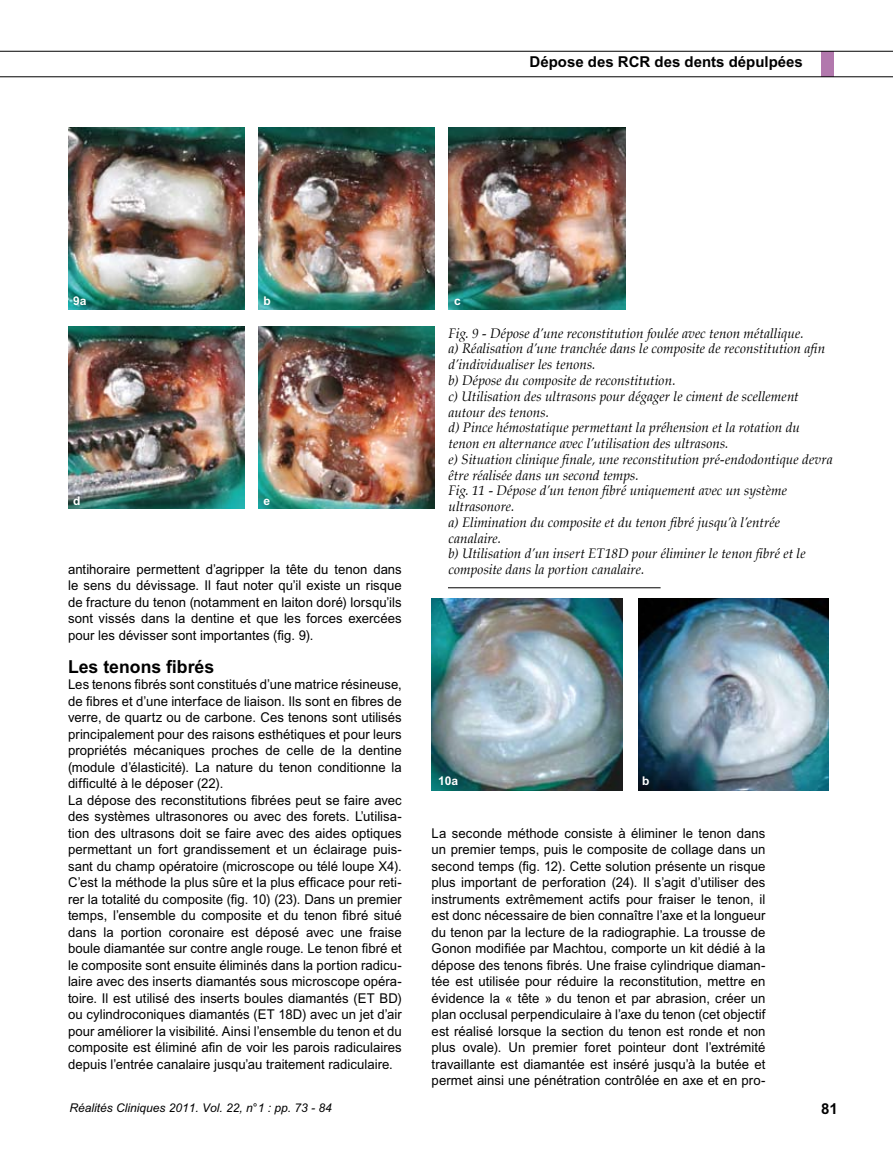
<style>
.page{position:relative;width:893px;height:1149px;background:#fff}
.page>*{position:absolute;margin:0;border:0;box-sizing:border-box;transform-origin:0 0}
.t1{font:700 18px "M Arial";color:#000}
.t2{font:700 15px "M Arial";color:#000}
.t3{font:13.5px/16.5px "M Arial";letter-spacing:.005em;color:#000;text-align:justify}
.t4{font:italic 13.5px/15.8px "Palatino";letter-spacing:.005em;color:#000}
.t5{font:italic 12px "M Arial";color:#000}
.t6{font:700 12px "M Arial";color:#fff}
</style>
<div class="page">
<div style="left:821px;top:51px;width:12px;height:26px;background:#b278ad"></div>
<hr style="left:0;top:51px;width:893px;height:1px;background:#000">
<hr style="left:0;top:76px;width:893px;height:1px;background:#000">
<img style="left:68px;top:128px;width:177px;height:181px">
<img style="left:68px;top:326px;width:177px;height:182px">
<img style="left:258px;top:128px;width:177px;height:181px">
<img style="left:258px;top:326px;width:176px;height:182px">
<img style="left:448px;top:128px;width:177px;height:181px">
<hr style="left:448px;top:587px;width:213px;height:1px;background:#000">
<img style="left:432px;top:598px;width:190px;height:192px">
<img style="left:638px;top:598px;width:191px;height:192px">
<p class="t2" style="left:529px;top:53px;width:275px">Dépose des RCR des dents dépulpées</p>
<p class="t6" style="left:73px;top:294px;width:15px">9a</p>
<p class="t6" style="left:264px;top:294px;width:9px">b</p>
<p class="t6" style="left:454px;top:294px;width:8px">c</p>
<p class="t6" style="left:73px;top:493px;width:9px">d</p>
<p class="t6" style="left:264px;top:493px;width:8px">e</p>
<p class="t3" style="left:68px;top:560px;width:335px">antihoraire permettent d’agripper la tête du tenon dans le sens du dévissage. Il faut noter qu’il existe un risque de fracture du tenon (notamment en laiton doré) lorsqu’ils sont vissés dans la dentine et que les forces exercées pour les dévisser sont importantes (fig. 9).</p>
<h1 class="t1" style="left:68px;top:655px;width:148px">Les tenons fibrés</h1>
<p class="t3" style="left:68px;top:675px;width:335px;text-align:left">Les tenons fibrés sont constitués d’une matrice résineuse, de fibres et d’une interface de liaison. Ils sont en fibres de verre, de quartz ou de carbone. Ces tenons sont utilisés principalement pour des raisons esthétiques et pour leurs propriétés mécaniques proches de celle de la dentine (module d’élasticité). La nature du tenon conditionne la difficulté à le déposer (22).<br>La dépose des reconstitutions fibrées peut se faire avec des systèmes ultrasonores ou avec des forets. L’utilisa&shy;tion des ultrasons doit se faire avec des aides optiques permettant un fort grandissement et un éclairage puis&shy;sant du champ opératoire (microscope ou télé loupe X4).<br>C’est la méthode la plus sûre et la plus efficace pour reti&shy;rer la totalité du composite (fig. 10) (23). Dans un premier temps, l’ensemble du composite et du tenon fibré situé dans la portion coronaire est déposé avec une fraise boule diamantée sur contre angle rouge. Le tenon fibré et le composite sont ensuite éliminés dans la portion radicu&shy;laire avec des inserts diamantés sous microscope opéra&shy;toire. Il est utilisé des inserts boules diamantés (ET BD) ou cylindroconiques diamantés (ET 18D) avec un jet d’air pour améliorer la visibilité. Ainsi l’ensemble du tenon et du composite est éliminé afin de voir les parois radiculaires depuis l’entrée canalaire jusqu’au traitement radiculaire.</p>
<p class="t4" style="left:449px;top:325px;width:386px">Fig. 9 - Dépose d’une reconstitution foulée avec tenon métallique.<br>a) Réalisation d’une tranchée dans le composite de reconstitution afin d’individualiser les tenons.<br>b) Dépose du composite de reconstitution.<br>c) Utilisation des ultrasons pour dégager le ciment de scellement autour des tenons.<br>d) Pince hémostatique permettant la préhension et la rotation du tenon en alternance avec l’utilisation des ultrasons.<br>e) Situation clinique finale, une reconstitution pré-endodontique devra être réalisée dans un second temps.<br>Fig. 11 - Dépose d’un tenon fibré uniquement avec un système ultrasonore.<br>a) Elimination du composite et du tenon fibré jusqu’à l’entrée canalaire.<br>b) Utilisation d’un insert ET18D pour éliminer le tenon fibré et le composite dans la portion canalaire.</p>
<p class="t6" style="left:438px;top:774px;width:22px">10a</p>
<p class="t6" style="left:642px;top:774px;width:9px">b</p>
<p class="t3" style="left:432px;top:824px;width:335px">La seconde méthode consiste à éliminer le tenon dans un premier temps, puis le composite de collage dans un second temps (fig. 12). Cette solution présente un risque plus important de perforation (24). Il s’agit d’utiliser des instruments extrêmement actifs pour fraiser le tenon, il est donc nécessaire de bien connaître l’axe et la longueur du tenon par la lecture de la radiographie. La trousse de Gonon modifiée par Machtou, comporte un kit dédié à la dépose des tenons fibrés. Une fraise cylindrique diaman&shy;tée est utilisée pour réduire la reconstitution, mettre en évidence la « tête » du tenon et par abrasion, créer un plan occlusal perpendiculaire à l’axe du tenon (cet objectif est réalisé lorsque la section du tenon est ronde et non plus ovale). Un premier foret pointeur dont l’extrémité travaillante est diamantée est inséré jusqu’à la butée et permet ainsi une pénétration contrôlée en axe et en pro-</p>
<p class="t5" style="left:69px;top:1100px;width:264px">Réalités Cliniques 2011. Vol. 22, n°1 : pp. 73 - 84</p>
<p class="t2" style="left:821px;top:1099px;width:18px">81</p>
</div>
